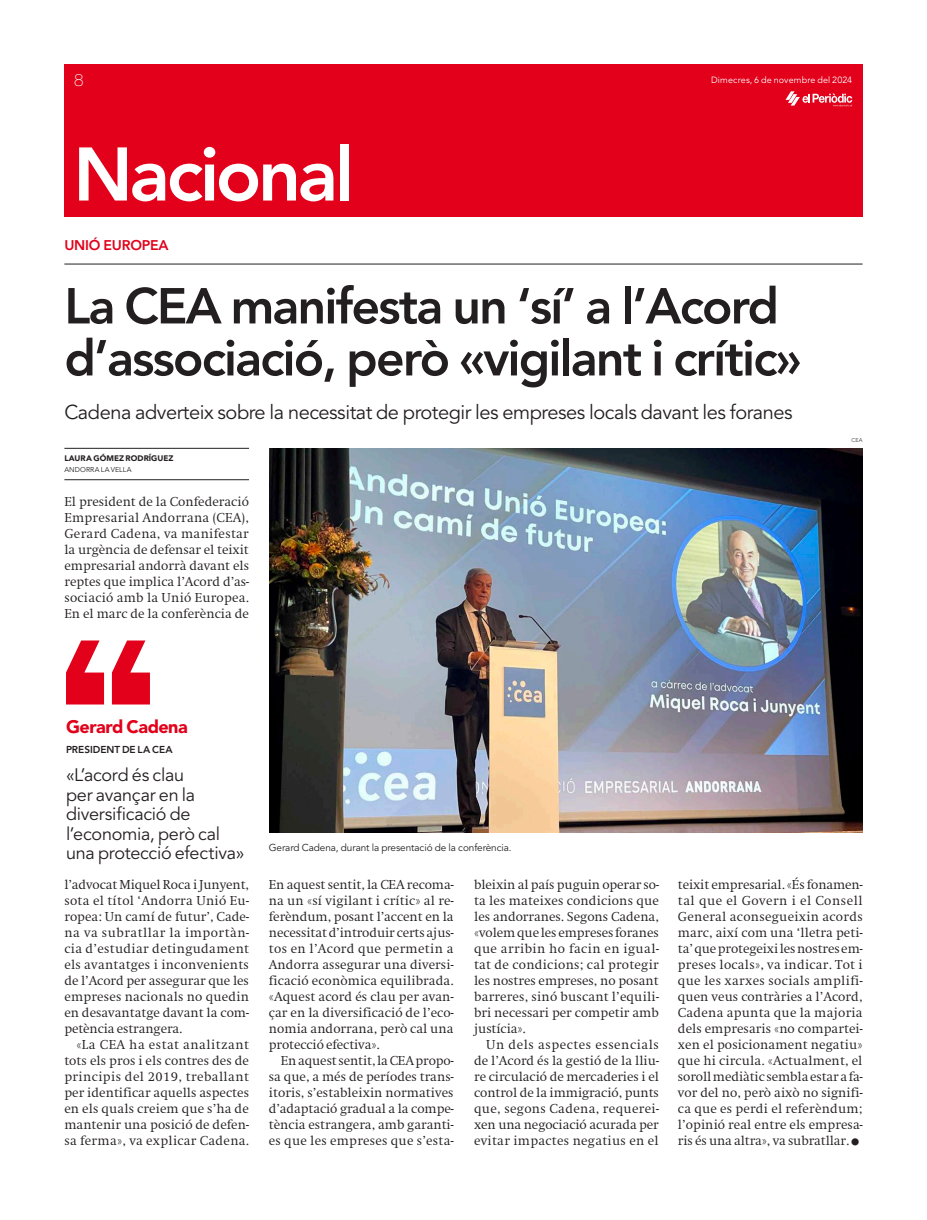
<style>
.page{position:relative;width:927px;height:1220px;background:#fff}
.page>*{position:absolute;margin:0;border:0;box-sizing:border-box;transform-origin:0 0}
.t1{font:800 75px "Avenir LT Std";letter-spacing:-.045em;color:#fff}
.t2{font:800 50px/52px "Avenir LT Std";letter-spacing:-.035em;color:#231f20}
.t3{font:20px "Avenir LT Std";letter-spacing:-.025em;color:#231f20}
.t4{font:18px/19.5px "Avenir LT Std";letter-spacing:-.015em;color:#231f20}
.t5{font:900 18px "Avenir LT Std";letter-spacing:-.025em;color:#e2001a}
.t6{font:100 17px "Helvetica Neue LT Std";color:#fff}
.t7{font:800 14px "Avenir LT Std";letter-spacing:-.015em;color:#e2001a}
.t8{font:300 12.5px/16px "Swift ND Std";color:#231f20;text-align:justify}
.t9{font:10px "Avenir LT Std";letter-spacing:-.01em;color:#231f20}
.t10{font:800 10px "Avenir LT Std";letter-spacing:-.005em;color:#231f20}
.t11{font:9px "Avenir LT Std";letter-spacing:.015em;color:#fff}
.t12{font:900 8px "Avenir LT Std";color:#231f20}
.t13{font:7px "Avenir LT Std";letter-spacing:.015em;color:#231f20}
.t14{font:300 5.5px "Avenir LT Std";color:#231f20}
</style>
<div class="page">
<div style="left:64px;top:64px;width:798px;height:153px;background:#e2001a"></div>
<svg style="left:785px;top:91px;width:67px;height:16px"></svg>
<img style="left:269px;top:448px;width:593px;height:384px">
<hr style="left:64px;top:448px;width:185px;height:1px;background:#231f20">
<hr style="left:64px;top:479px;width:185px;height:1px;background:#231f20">
<hr style="left:64px;top:264px;width:798px;height:1px;background:#231f20">
<svg style="left:66px;top:640px;width:84px;height:64px"></svg>
<h3 class="t6" style="left:74px;top:70px;width:11px">8</h3>
<h1 class="t1" style="left:73px;top:130px;width:283px">Nacional</h1>
<p class="t11" style="left:711px;top:75px;width:143px">Dimecres, 6 de novembre del 2024</p>
<p class="t7" style="left:64px;top:237px;width:106px">UNIÓ EUROPEA</p>
<h2 class="t2" style="left:64px;top:280px;width:738px">La CEA manifesta un ‘sí’ a l’Acord d’associació, però «vigilant i crític»</h2>
<h3 class="t3" style="left:64px;top:400px;width:730px">Cadena adverteix sobre la necessitat de protegir les empreses locals davant les foranes</h3>
<p class="t12" style="left:64px;top:454px;width:111px">LAURA GÓMEZ RODRÍGUEZ</p>
<p class="t13" style="left:64px;top:466px;width:69px">ANDORRA LA VELLA</p>
<p class="t8" style="left:64px;top:494px;width:186px">El president de la Confederació Empresarial Andorrana (CEA), Gerard Cadena, va manifestar la urgència de defensar el teixit empresarial andorrà davant els reptes que implica l’Acord d’as&shy;sociació amb la Unió Europea.<br>En el marc de la conferència de</p>
<h3 class="t5" style="left:66px;top:716px;width:123px">Gerard Cadena</h3>
<h3 class="t4" style="left:66px;top:766px;width:180px">«L’acord és clau<br>per avançar en la diversificació de l’economia, però cal una protecció efectiva»</h3>
<p class="t10" style="left:66px;top:743px;width:108px">PRESIDENT DE LA CEA</p>
<p class="t9" style="left:269px;top:841px;width:244px">Gerard Cadena, durant la presentació de la conferència.</p>
<p class="t14" style="left:851px;top:437px;width:13px">CEA</p>
<p class="t8" style="left:64px;top:877px;width:186px">l’advocat Miquel Roca i Junyent, sota el títol ‘Andorra Unió Eu&shy;ropea: Un camí de futur’, Cade&shy;na va subratllar la importàn&shy;cia d’estudiar detingudament els avantatges i inconvenients de l’Acord per assegurar que les empreses nacionals no quedin en desavantatge davant la com&shy;petència estrangera.</p>
<p class="t8" style="left:64px;top:1037px;width:186px;text-indent:12px">«La CEA ha estat analitzant tots els pros i els contres des de principis del 2019, treballant per identificar aquells aspectes en els quals creiem que s’ha de mantenir una posició de defen&shy;sa ferma», va explicar Cadena.</p>
<p class="t8" style="left:269px;top:877px;width:186px">En aquest sentit, la CEA recoma&shy;na un «sí vigilant i crític» al re&shy;ferèndum, posant l’accent en la necessitat d’introduir certs ajus&shy;tos en l’Acord que permetin a Andorra assegurar una diversi&shy;ficació econòmica equilibrada. «Aquest acord és clau per avan&shy;çar en la diversificació de l’eco&shy;nomia andorrana, però cal una protecció efectiva».</p>
<p class="t8" style="left:269px;top:1053px;width:186px;text-indent:12px">En aquest sentit, la CEA propo&shy;sa que, a més de períodes trans&shy;itoris, s’estableixin normatives d’adaptació gradual a la compe&shy;tència estrangera, amb garanti&shy;es que les empreses que s’esta-</p>
<p class="t8" style="left:474px;top:877px;width:186px">bleixin al país puguin operar so&shy;ta les mateixes condicions que les andorranes. Segons Cadena, «volem que les empreses foranes que arribin ho facin en igual&shy;tat de condicions; cal protegir les nostres empreses, no posant barreres, sinó buscant l’equili&shy;bri necessari per competir amb justícia».</p>
<p class="t8" style="left:474px;top:1037px;width:186px;text-indent:12px">Un dels aspectes essencials de l’Acord és la gestió de la lliu&shy;re circulació de mercaderies i el control de la immigració, punts que, segons Cadena, requerei&shy;xen una negociació acurada per evitar impactes negatius en el</p>
<p class="t8" style="left:678px;top:877px;width:186px">teixit empresarial. «És fonamen&shy;tal que el Govern i el Consell General aconsegueixin acords marc, així com una ‘lletra peti&shy;ta’ que protegeixi les nostres em&shy;preses locals», va indicar. Tot i que les xarxes socials amplifi&shy;quen veus contràries a l’Acord, Cadena apunta que la majoria dels empresaris «no compartei&shy;xen el posicionament negatiu» que hi circula. «Actualment, el soroll mediàtic sembla estar a fa&shy;vor del no, però això no signifi&shy;ca que es perdi el referèndum; l’opinió real entre els empresa&shy;ris és una altra», va subratllar.</p>
</div>
